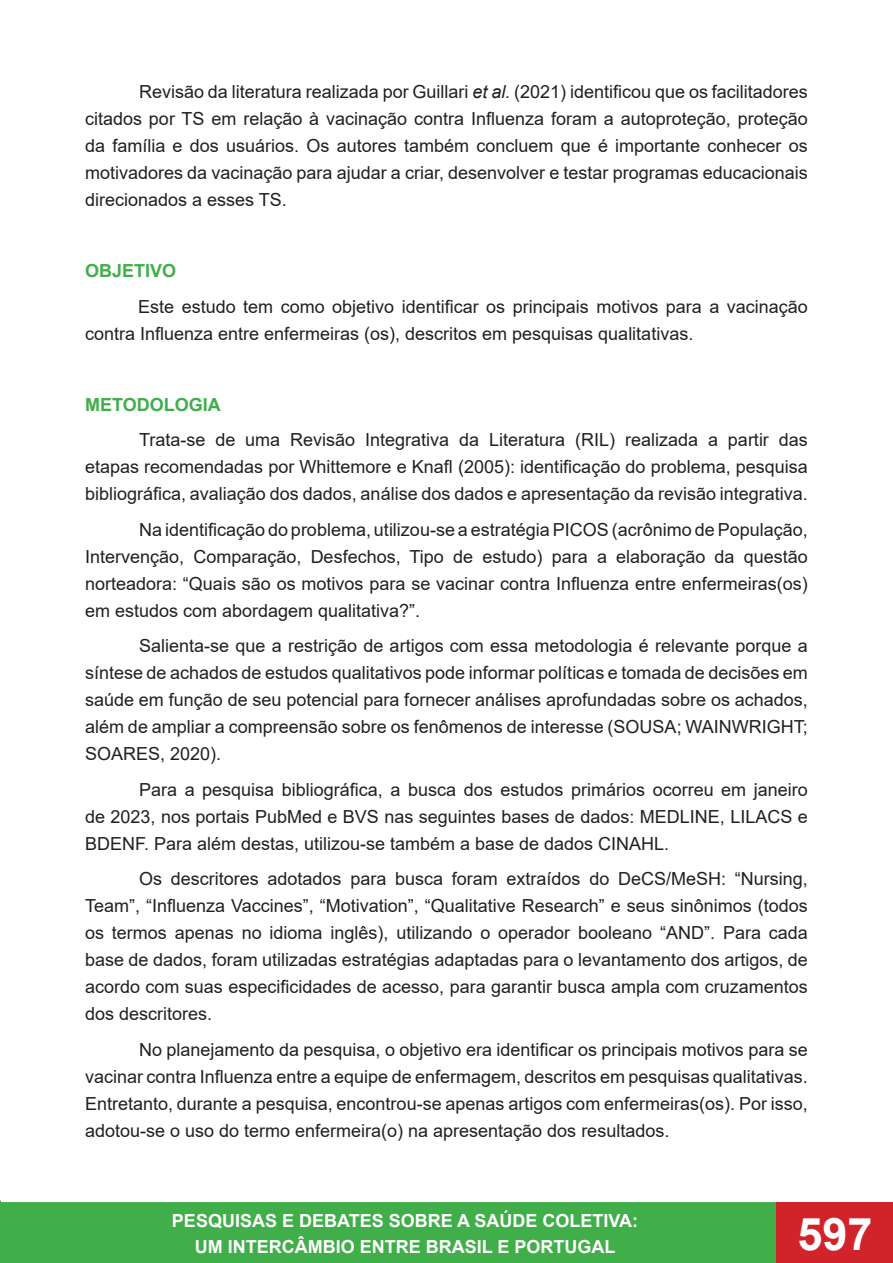
<style>
.page{position:relative;width:893px;height:1263px;background:#fff}
.page>*{position:absolute;margin:0;border:0;box-sizing:border-box;transform-origin:0 0}
.t1{font:700 45px "Arial";color:#fff}
.t2{font:18px/27px "Arial";color:#231f20;text-align:justify}
.t3{font:700 18px/26.5px "Arial";color:#fff;text-align:center}
.t4{font:700 18px "Arial";color:#40ae49}
.s1{font-style:italic}
</style>
<div class="page">
<div style="left:0;top:1202px;width:776px;height:61px;background:#40ae49"></div>
<div style="left:776px;top:1202px;width:117px;height:61px;background:#d1232a"></div>
<p class="t2" style="left:85px;top:78px;width:724px;text-indent:54px">Revisão da literatura realizada por Guillari <span class="s1">et al.</span> (2021) identificou que os facilitadores citados por TS em relação à vacinação contra Influenza foram a autoproteção, proteção da família e dos usuários. Os autores também concluem que é importante conhecer os motivadores da vacinação para ajudar a criar, desenvolver e testar programas educacionais direcionados a esses TS.</p>
<p class="t4" style="left:85px;top:258px;width:93px">OBJETIVO</p>
<p class="t2" style="left:85px;top:293px;width:724px;text-indent:53px">Este estudo tem como objetivo identificar os principais motivos para a vacinação contra Influenza entre enfermeiras (os), descritos em pesquisas qualitativas.</p>
<p class="t4" style="left:85px;top:392px;width:137px">METODOLOGIA</p>
<p class="t2" style="left:85px;top:426px;width:724px;text-indent:54px">Trata-se de uma Revisão Integrativa da Literatura (RIL) realizada a partir das etapas recomendadas por Whittemore e Knafl (2005): identificação do problema, pesquisa bibliográfica, avaliação dos dados, análise dos dados e apresentação da revisão integrativa.</p>
<p class="t2" style="left:85px;top:516px;width:724px;text-indent:54px">Na identificação do problema, utilizou-se a estratégia PICOS (acrônimo de População, Intervenção, Comparação, Desfechos, Tipo de estudo) para a elaboração da questão norteadora: “Quais são os motivos para se vacinar contra Influenza entre enfermeiras(os) em estudos com abordagem qualitativa?”.</p>
<p class="t2" style="left:85px;top:632px;width:724px;text-indent:54px">Salienta-se que a restrição de artigos com essa metodologia é relevante porque a síntese de achados de estudos qualitativos pode informar políticas e tomada de decisões em saúde em função de seu potencial para fornecer análises aprofundadas sobre os achados, além de ampliar a compreensão sobre os fenômenos de interesse (SOUSA; WAINWRIGHT; SOARES, 2020).</p>
<p class="t2" style="left:85px;top:776px;width:724px;text-indent:54px">Para a pesquisa bibliográfica, a busca dos estudos primários ocorreu em janeiro de 2023, nos portais PubMed e BVS nas seguintes bases de dados: MEDLINE, LILACS e BDENF. Para além destas, utilizou-se também a base de dados CINAHL.</p>
<p class="t2" style="left:85px;top:865px;width:724px;text-indent:54px">Os descritores adotados para busca foram extraídos do DeCS/MeSH: “Nursing, Team”, “Influenza Vaccines”, “Motivation”, “Qualitative Research” e seus sinônimos (todos os termos apenas no idioma inglês), utilizando o operador booleano “AND”. Para cada base de dados, foram utilizadas estratégias adaptadas para o levantamento dos artigos, de acordo com suas especificidades de acesso, para garantir busca ampla com cruzamentos dos descritores.</p>
<p class="t2" style="left:85px;top:1036px;width:724px;text-indent:54px">No planejamento da pesquisa, o objetivo era identificar os principais motivos para se vacinar contra Influenza entre a equipe de enfermagem, descritos em pesquisas qualitativas.<br>Entretanto, durante a pesquisa, encontrou-se apenas artigos com enfermeiras(os). Por isso, adotou-se o uso do termo enfermeira(o) na apresentação dos resultados.</p>
<p class="t3" style="left:172px;top:1207px;width:468px">PESQUISAS E DEBATES SOBRE A SAÚDE COLETIVA:<br>UM INTERCÂMBIO ENTRE BRASIL E PORTUGAL</p>
<h1 class="t1" style="left:797px;top:1202px;width:77px">597</h1>
</div>
